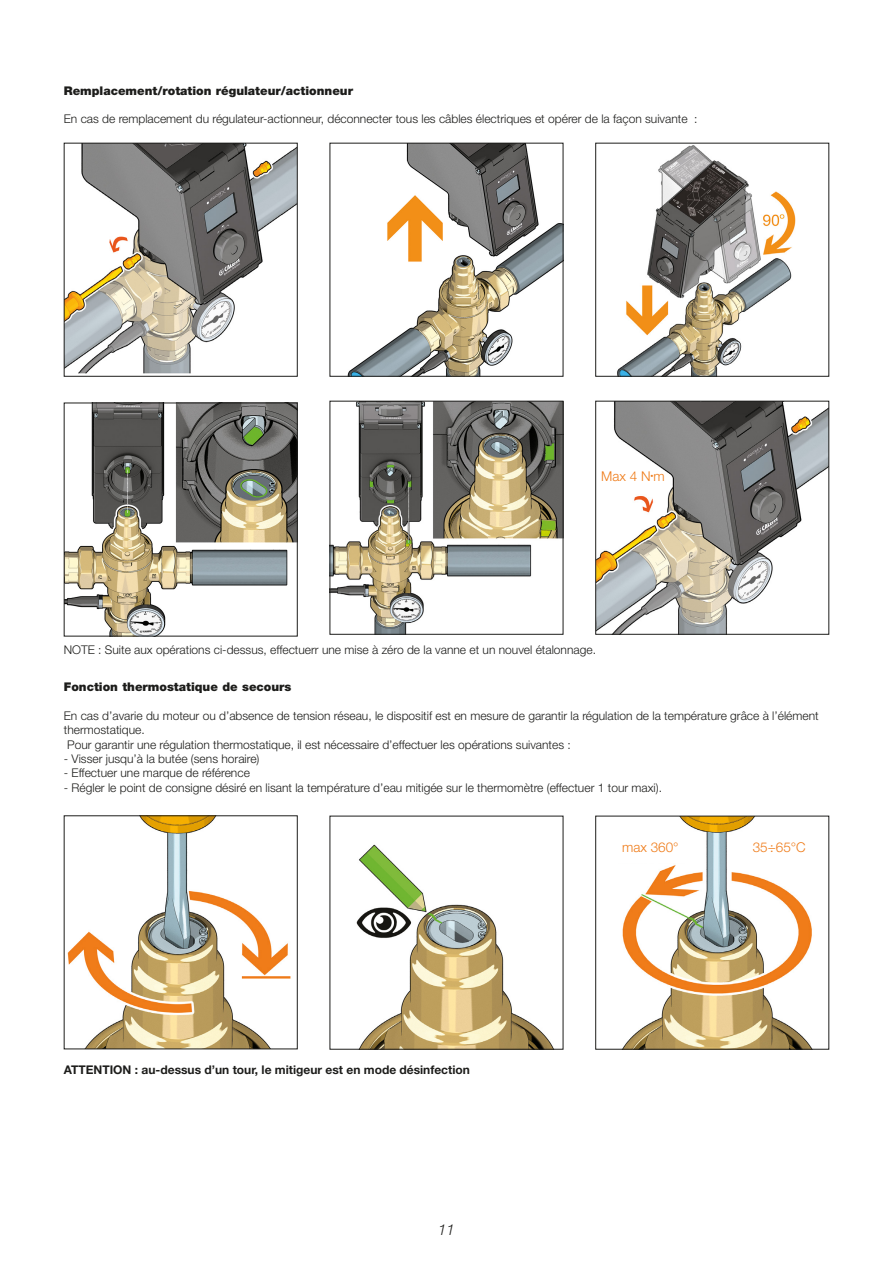
<style>
.page{position:relative;width:893px;height:1263px;background:#fff}
.page>*{position:absolute;margin:0;border:0;box-sizing:border-box;transform-origin:0 0}
.t1{font:italic 300 15px "Helvetica Neue LT Std";color:#1d1d1b}
.t2{font:300 13.5px "Helvetica Neue LT Std";color:#ef7b18}
.t3{font:300 12px/14.4px "Helvetica Neue LT Std";color:#1d1d1b}
.Normale{font:900 12px "Helvetica Neue LT Std";color:#1d1d1b}
.t4{font:700 12px "Helvetica Neue LT Std";color:#1d1d1b}
.t5{font:300 6px "Helvetica Neue LT Std";color:#ef7b18}
.s1{font-size:13.5px}
</style>
<div class="page">
<img style="left:66px;top:145px;width:230px;height:229px">
<div style="left:64px;top:143px;width:234px;height:234px;border:1px solid #1d1d1b"></div>
<img style="left:347px;top:145px;width:214px;height:230px">
<div style="left:330px;top:143px;width:233px;height:234px;border:1px solid #1d1d1b"></div>
<img style="left:66px;top:405px;width:230px;height:229px">
<div style="left:64px;top:403px;width:234px;height:233px;border:1px solid #1d1d1b"></div>
<img style="left:332px;top:403px;width:229px;height:230px">
<div style="left:330px;top:401px;width:233px;height:234px;border:1px solid #1d1d1b"></div>
<img style="left:597px;top:403px;width:230px;height:230px">
<div style="left:595px;top:401px;width:234px;height:234px;border:1px solid #1d1d1b"></div>
<img style="left:67px;top:817px;width:224px;height:230px">
<div style="left:64px;top:815px;width:234px;height:234px;border:1px solid #1d1d1b"></div>
<img style="left:356px;top:844px;width:197px;height:203px">
<img style="left:622px;top:818px;width:190px;height:229px">
<div style="left:609px;top:842px;width:83px;height:20px;background:#fff"></div>
<div style="left:737px;top:842px;width:84px;height:20px;background:#fff"></div>
<img style="left:617px;top:145px;width:179px;height:230px">
<div style="left:595px;top:143px;width:234px;height:234px;border:1px solid #1d1d1b"></div>
<p class="Normale" style="left:64px;top:83px;width:291px">Remplacement/rotation régulateur/actionneur</p>
<p class="t3" style="left:64px;top:111px;width:635px">En cas de remplacement du régulateur-actionneur, déconnecter tous les câbles électriques et opérer de la façon suivante :</p>
<p class="t2" style="left:601px;top:468px;width:51px">Max 4 N</p>
<p class="t5" style="left:650px;top:472px;width:16px">•<span class="s1">m</span></p>
<p class="t3" style="left:64px;top:642px;width:534px">NOTE : Suite aux opérations ci-dessus, effectuerr une mise à zéro de la vanne et un nouvel étalonnage.</p>
<p class="Normale" style="left:64px;top:680px;width:229px">Fonction thermostatique de secours</p>
<p class="t3" style="left:64px;top:708px;width:756px">En cas d’avarie du moteur ou d’absence de tension réseau, le dispositif est en mesure de garantir la régulation de la température grâce à l’élément thermostatique.</p>
<p class="t3" style="left:67px;top:737px;width:505px">Pour garantir une régulation thermostatique, il est nécessaire d’effectuer les opérations suivantes :</p>
<p class="t3" style="left:64px;top:751px;width:197px">- Visser jusqu’à la butée (sens horaire)</p>
<p class="t3" style="left:64px;top:766px;width:188px">- Effectuer une marque de référence</p>
<p class="t3" style="left:64px;top:780px;width:600px">- Régler le point de consigne désiré en lisant la température d’eau mitigée sur le thermomètre (effectuer 1 tour maxi).</p>
<p class="t4" style="left:64px;top:1062px;width:408px">ATTENTION : au-dessus d’un tour, le mitigeur est en mode désinfection</p>
<p class="t1" style="left:438px;top:1221px;width:18px">11</p>
<p class="t2" style="left:622px;top:838px;width:58px">max 360°</p>
<p class="t2" style="left:753px;top:838px;width:55px">35÷65°C</p>
</div>
